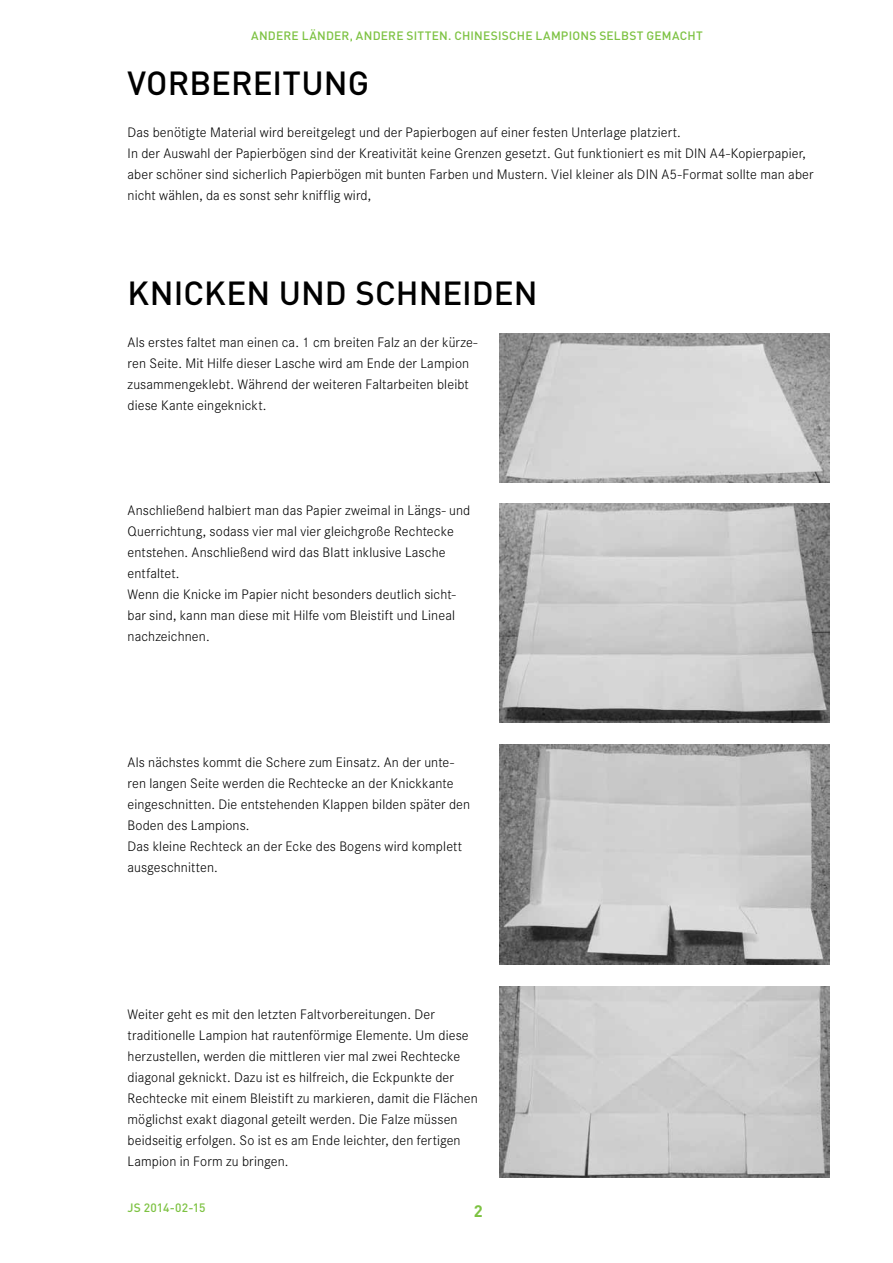
<style>
.page{position:relative;width:893px;height:1263px;background:#fff}
.page>*{position:absolute;margin:0;border:0;box-sizing:border-box;transform-origin:0 0}
.t1{font:500 33px "DIN";color:#000}
.t2{font:700 16.5px "DIN";color:#7dc242}
.t3{font:300 13.5px/21px "Corporate SBQ";letter-spacing:.01em;color:#000}
.t4{font:500 12px "DIN";letter-spacing:.015em;color:#7dc242}
</style>
<div class="page">
<img style="left:500px;top:333px;width:329px;height:149px">
<img style="left:500px;top:504px;width:329px;height:219px">
<img style="left:500px;top:744px;width:329px;height:221px">
<img style="left:500px;top:986px;width:329px;height:192px">
<p class="t4" style="left:251px;top:28px;width:453px">ANDERE LÄNDER, ANDERE SITTEN. CHINESISCHE LAMPIONS SELBST GEMACHT</p>
<p class="t1" style="left:128px;top:62px;width:243px">VORBEREITUNG</p>
<p class="t3" style="left:128px;top:121px;width:688px">Das benötigte Material wird bereitgelegt und der Papierbogen auf einer festen Unterlage platziert.<br>In der Auswahl der Papierbögen sind der Kreativität keine Grenzen gesetzt. Gut funktioniert es mit DIN A4-Kopierpapier, aber schöner sind sicherlich Papierbögen mit bunten Farben und Mustern. Viel kleiner als DIN A5-Format sollte man aber nicht wählen, da es sonst sehr knifflig wird,</p>
<p class="t1" style="left:128px;top:272px;width:411px">KNICKEN UND SCHNEIDEN</p>
<p class="t3" style="left:128px;top:331px;width:352px">Als erstes faltet man einen ca. 1 cm breiten Falz an der kürze&shy;ren Seite. Mit Hilfe dieser Lasche wird am Ende der Lampion zusammengeklebt. Während der weiteren Faltarbeiten bleibt diese Kante eingeknickt.</p>
<p class="t3" style="left:128px;top:500px;width:344px">Anschließend halbiert man das Papier zweimal in Längs- und Querrichtung, sodass vier mal vier gleichgroße Rechtecke entstehen. Anschließend wird das Blatt inklusive Lasche entfaltet.<br>Wenn die Knicke im Papier nicht besonders deutlich sicht&shy;bar sind, kann man diese mit Hilfe vom Bleistift und Lineal nachzeichnen.</p>
<p class="t3" style="left:128px;top:752px;width:344px">Als nächstes kommt die Schere zum Einsatz. An der unte&shy;ren langen Seite werden die Rechtecke an der Knickkante eingeschnitten. Die entstehenden Klappen bilden später den Boden des Lampions.<br>Das kleine Rechteck an der Ecke des Bogens wird komplett ausgeschnitten.</p>
<p class="t3" style="left:128px;top:1004px;width:352px">Weiter geht es mit den letzten Faltvorbereitungen. Der traditionelle Lampion hat rautenförmige Elemente. Um diese herzustellen, werden die mittleren vier mal zwei Rechtecke diagonal geknickt. Dazu ist es hilfreich, die Eckpunkte der Rechtecke mit einem Bleistift zu markieren, damit die Flächen möglichst exakt diagonal geteilt werden. Die Falze müssen beidseitig erfolgen. So ist es am Ende leichter, den fertigen Lampion in Form zu bringen.</p>
<p class="t4" style="left:128px;top:1199px;width:79px">JS 2014-02-15</p>
<p class="t2" style="left:474px;top:1200px;width:10px">2</p>
</div>
